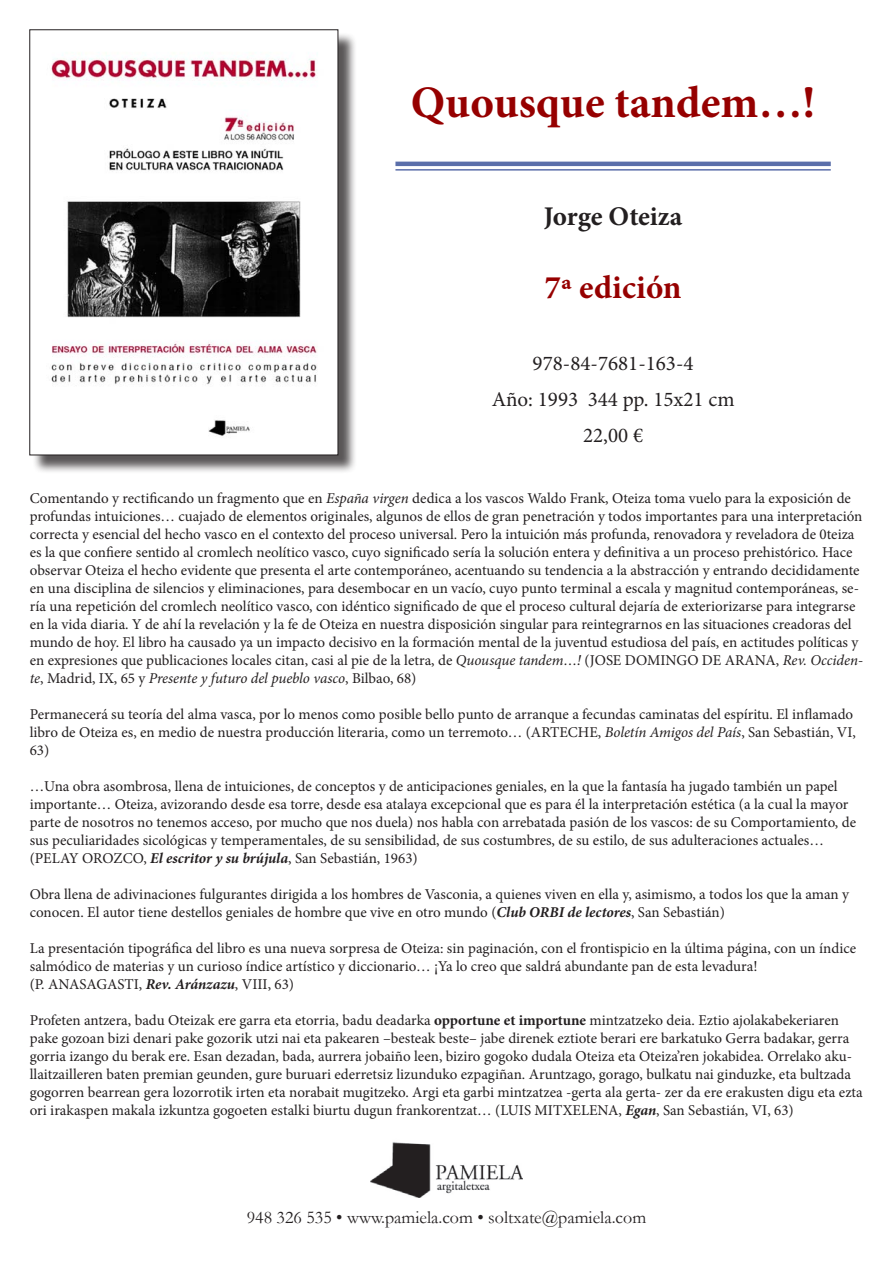
<style>
.page{position:relative;width:893px;height:1263px;background:#fff}
.page>*{position:absolute;margin:0;border:0;box-sizing:border-box;transform-origin:0 0}
.t1{font:700 45px "Minion Pro";color:#960000}
.t2{font:700 33px "Minion Pro";color:#960000}
.t3{font:700 27px "Minion Pro";color:#231f20}
.t4{font:21px "Minion Pro";color:#231f20}
.t5{font:18px "Garamond";color:#231f20}
.t6{font:15px/18px "Minion Pro";color:#231f20}
.s1{font-style:italic}
.s2{font-weight:700;font-style:italic}
.s3{font-weight:700}
</style>
<div class="page">
<img style="left:371px;top:1142px;width:151px;height:55px">
<hr style="left:395px;top:162px;width:436px;height:4px;background:#5b6faa">
<hr style="left:395px;top:169px;width:436px;height:2px;background:#253f8e">
<div style="left:32px;top:32px;width:325px;height:442px;background:#231f20;opacity:.75"></div>
<img style="left:32px;top:32px;width:304px;height:421px">
<p class="t1" style="left:411px;top:71px;width:406px">Quousque tandem…!</p>
<p class="t3" style="left:544px;top:197px;width:140px">Jorge Oteiza</p>
<p class="t2" style="left:545px;top:264px;width:139px">7ª edición</p>
<p class="t4" style="left:533px;top:349px;width:162px">978-84-7681-163-4</p>
<p class="t4" style="left:492px;top:385px;width:244px">Año: 1993 344 pp. 15x21 cm</p>
<p class="t4" style="left:583px;top:421px;width:61px">22,00 €</p>
<p class="t6" style="left:30px;top:489px;width:835px">Comentando y rectificando un fragmento que en <span class="s1">España virgen</span> dedica a los vascos Waldo Frank, Oteiza toma vuelo para la exposición de profundas intuiciones… cuajado de elementos originales, algunos de ellos de gran penetración y todos importantes para una interpretación correcta y esencial del hecho vasco en el contexto del proceso universal. Pero la intuición más profunda, renovadora y reveladora de 0teiza es la que confiere sentido al cromlech neolítico vasco, cuyo significado sería la solución entera y definitiva a un proceso prehistórico. Hace observar Oteiza el hecho evidente que presenta el arte contemporáneo, acentuando su tendencia a la abstracción y entrando decididamente en una disciplina de silencios y eliminaciones, para desembocar en un vacío, cuyo punto terminal a escala y magnitud contemporáneas, se&shy;ría una repetición del cromlech neolítico vasco, con idéntico significado de que el proceso cultural dejaría de exteriorizarse para integrarse en la vida diaria. Y de ahí la revelación y la fe de Oteiza en nuestra disposición singular para reintegrarnos en las situaciones creadoras del mundo de hoy. El libro ha causado ya un impacto decisivo en la formación mental de la juventud estudiosa del país, en actitudes políticas y en expresiones que publicaciones locales citan, casi al pie de la letra, de <span class="s1">Quousque tandem…!</span> (JOSE DOMINGO DE ARANA, <span class="s1">Rev. Occiden&shy;te</span>, Madrid, IX, 65 y <span class="s1">Presente y futuro del pueblo vasco</span>, Bilbao, 68)</p>
<p class="t6" style="left:30px;top:705px;width:828px">Permanecerá su teoría del alma vasca, por lo menos como posible bello punto de arranque a fecundas caminatas del espíritu. El inflamado libro de Oteiza es, en medio de nuestra producción literaria, como un terremoto… (ARTECHE, <span class="s1">Boletín Amigos del País</span>, San Sebastián, VI,<br>63)</p>
<p class="t6" style="left:30px;top:777px;width:828px">…Una obra asombrosa, llena de intuiciones, de conceptos y de anticipaciones geniales, en la que la fantasía ha jugado también un papel importante… Oteiza, avizorando desde esa torre, desde esa atalaya excepcional que es para él la interpretación estética (a la cual la mayor parte de nosotros no tenemos acceso, por mucho que nos duela) nos habla con arrebatada pasión de los vascos: de su Comportamiento, de sus peculiaridades sicológicas y temperamentales, de su sensibilidad, de sus costumbres, de su estilo, de sus adulteraciones actuales…</p>
<p class="t6" style="left:30px;top:849px;width:389px">(PELAY OROZCO, <span class="s2">El escritor y su brújula</span>, San Sebastián, 1963)</p>
<p class="t6" style="left:30px;top:885px;width:821px">Obra llena de adivinaciones fulgurantes dirigida a los hombres de Vasconia, a quienes viven en ella y, asimismo, a todos los que la aman y conocen. El autor tiene destellos geniales de hombre que vive en otro mundo (<span class="s2">Club ORBI de lectores</span>, San Sebastián)</p>
<p class="t6" style="left:30px;top:939px;width:828px">La presentación tipográfica del libro es una nueva sorpresa de Oteiza: sin paginación, con el frontispicio en la última página, con un índice salmódico de materias y un curioso índice artístico y diccionario… ¡Ya lo creo que saldrá abundante pan de esta levadura!</p>
<p class="t6" style="left:30px;top:975px;width:266px">(P. ANASAGASTI, <span class="s2">Rev. Aránzazu</span>, VIII, 63)</p>
<p class="t6" style="left:30px;top:1011px;width:835px">Profeten antzera, badu Oteizak ere garra eta etorria, badu deadarka <span class="s3">opportune et importune</span> mintzatzeko deia. Eztio ajolakabekeriaren pake gozoan bizi denari pake gozorik utzi nai eta pakearen –besteak beste– jabe direnek eztiote berari ere barkatuko Gerra badakar, gerra gorria izango du berak ere. Esan dezadan, bada, aurrera jobaiño leen, biziro gogoko dudala Oteiza eta Oteiza’ren jokabidea. Orrelako aku&shy;llaitzailleren baten premian geunden, gure buruari ederretsiz lizunduko ezpagiñan. Aruntzago, gorago, bulkatu nai ginduzke, eta bultzada gogorren bearrean gera lozorrotik irten eta norabait mugitzeko. Argi eta garbi mintzatzea -gerta ala gerta- zer da ere erakusten digu eta ezta ori irakaspen makala izkuntza gogoeten estalki biurtu dugun frankorentzat… (LUIS MITXELENA, <span class="s2">Egan</span>, San Sebastián, VI, 63)</p>
<p class="t5" style="left:247px;top:1206px;width:401px">948 326 535 • www.pamiela.com • soltxate@pamiela.com</p>
</div>
